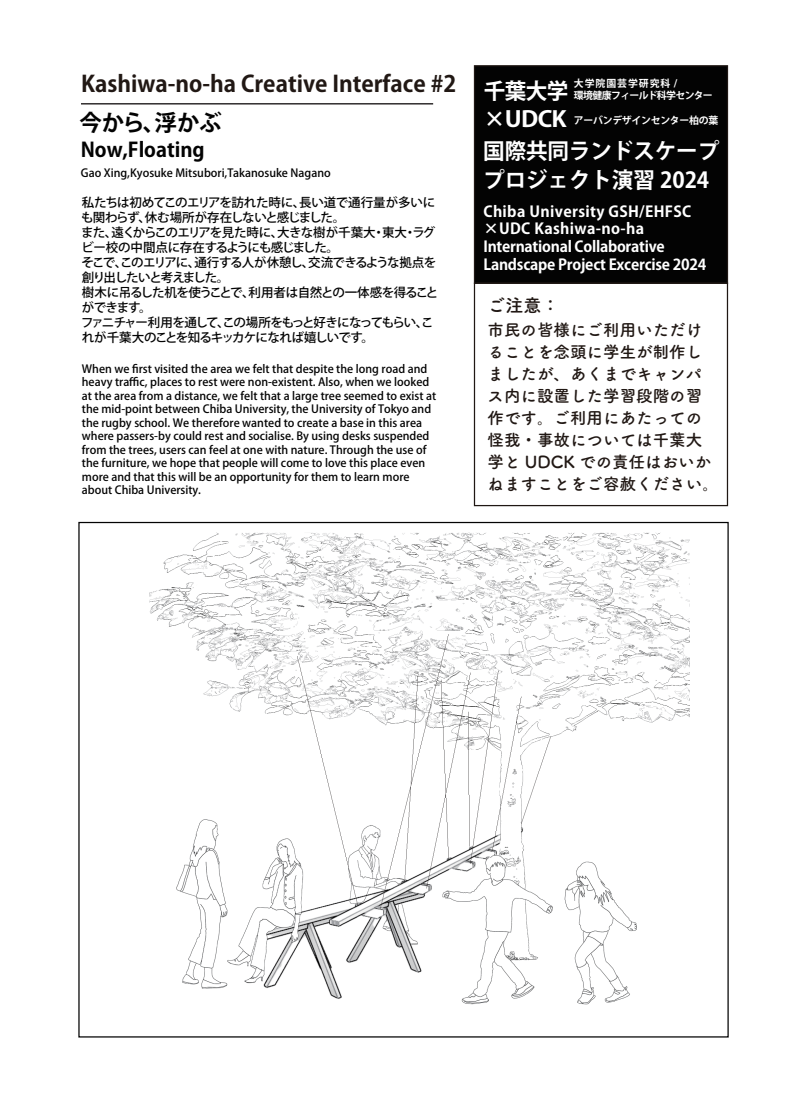
<style>
.page{position:relative;width:805px;height:1113px;background:#fff}
.page>*{position:absolute;margin:0;border:0;box-sizing:border-box;transform-origin:0 0}
.t1{font:700 22.5px "Koz Go Pr 6 N";color:#211814}
.t2{font:700 22.5px "Koz Go Pr 6 N";letter-spacing:-.01em;color:#030303}
.t3{font:700 22px/28.8px "Koz Go Pr 6 N";letter-spacing:-.005em;color:#fff}
.t4{font:700 21.88px/28.8px "Koz Go Pr 6 N";letter-spacing:-.03em;color:#fff}
.t5{font:700 20px "Koz Go Pr 6 N";color:#030303}
.t6{font:700 18px "Tsuku A Rd Gothic";color:#211814}
.t7{font:700 16.5px/21.9px "Tsuku A Rd Gothic";color:#211814}
.t8{font:700 15px/17.8px "Koz Go Pr 6 N";letter-spacing:-.015em;color:#fff}
.t9{font:500 12.5px/15px "Koz Go Pr 6 N";letter-spacing:-.07em;color:#030303}
.t10{font:500 11.25px/13.5px "Koz Go Pr 6 N";color:#030303}
.t11{font:700 10px/11.2px "Koz Go Pr 6 N";letter-spacing:-.055em;color:#fff}
.t12{font:700 10px "Koz Go Pr 6 N";letter-spacing:-.03em;color:#fff}
</style>
<div class="page">
<img style="left:149px;top:533px;width:540px;height:472px">
<div style="left:473px;top:65px;width:255px;height:219px;background:#030303;border:1px solid #201814"></div>
<hr style="left:81px;top:103px;width:352px;height:1px;background:#070304">
<div style="left:473px;top:283px;width:255px;height:223px;border:1px solid #201814"></div>
<h1 class="t1" style="left:81px;top:71px;width:377px">Kashiwa-no-ha Creative Interface #2</h1>
<p class="t11" style="left:574px;top:78px;width:140px">大学院園芸学研究科 /<br>環境健康フィールド科学センター</p>
<p class="t12" style="left:574px;top:114px;width:146px">アーバンデザインセンター柏の葉</p>
<h3 class="t4" style="left:483px;top:77px;width:86px">千葉大学×UDCK</h3>
<h1 class="t2" style="left:79px;top:110px;width:166px">今から、浮かぶ　</h1>
<h3 class="t5" style="left:81px;top:139px;width:125px">Now,Floating</h3>
<p class="t10" style="left:81px;top:166px;width:251px">Gao Xing,Kyosuke Mitsubori,Takanosuke Nagano</p>
<p class="t9" style="left:81px;top:195px;width:358px">私たちは初めてこのエリアを訪れた時に、長い道で通行量が多いにも関わらず、休む場所が存在しないと感じました。<br>また、遠くからこのエリアを見た時に、大きな樹が千葉大・東大・ラグビー校の中間点に存在するようにも感じました。<br>そこで、このエリアに、通行する人が休憩し、交流できるような拠点を創り出したいと考えました。<br>樹木に吊るした机を使うことで、利用者は自然との一体感を得ることができます。<br>ファニチャー利用を通して、この場所をもっと好きになってもらい、これが千葉大のことを知るキッカケになれば嬉しいです。</p>
<p class="t10" style="left:82px;top:362px;width:356px">When we first visited the area we felt that despite the long road and heavy traffic, places to rest were non-existent. Also, when we looked at the area from a distance, we felt that a large tree seemed to exist at the mid-point between Chiba University, the University of Tokyo and the rugby school. We therefore wanted to create a base in this area where passers-by could rest and socialise. By using desks suspended from the trees, users can feel at one with nature. Through the use of the furniture, we hope that people will come to love this place even more and that this will be an opportunity for them to learn more about Chiba University.</p>
<h2 class="t3" style="left:483px;top:137px;width:237px">国際共同ランドスケーププロジェクト演習 2024</h2>
<h3 class="t8" style="left:483px;top:203px;width:224px">Chiba University GSH/EHFSC ×UDC Kashiwa-no-ha<br>International Collaborative<br>Landscape Project Excercise 2024</h3>
<h3 class="t6" style="left:487px;top:291px;width:74px">ご注意：</h3>
<h3 class="t7" style="left:487px;top:318px;width:233px">市民の皆様にご利用いただけることを念頭に学生が制作しましたが、あくまでキャンパス内に設置した学習段階の習作です。ご利用にあたっての怪我・事故については千葉大学と UDCK での責任はおいかねますことをご容赦ください。</h3>
</div>
